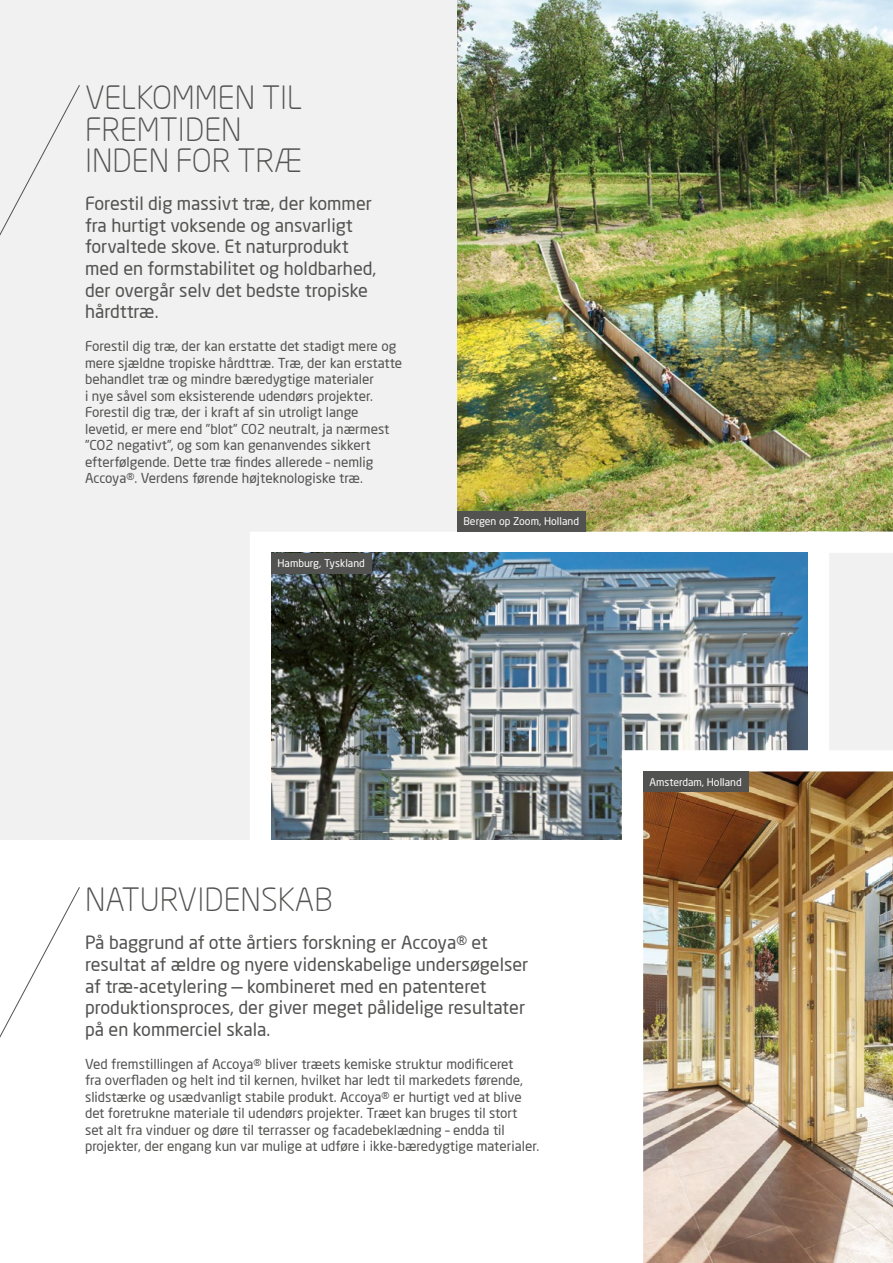
<style>
.page{position:relative;width:893px;height:1263px;background:#fff}
.page>*{position:absolute;margin:0;border:0;box-sizing:border-box;transform-origin:0 0}
.t1{font:300 31.5px/31.5px "Neo Sans Pro";color:#525251}
.introduction{font:18px/21.6px "Neo Sans Pro";color:#525251}
.body{font:13.5px/16.5px "Neo Sans Pro";color:#525251}
.annotation{font:10.5px "Neo Sans";color:#fff}
</style>
<div class="page">
<div style="left:0;top:0;width:893px;height:840px;background:#f2f1f1"></div>
<img style="left:457px;top:0;width:436px;height:532px">
<div style="left:250px;top:532px;width:579px;height:329px;background:#fff"></div>
<svg style="left:0;top:85px;width:80px;height:151px"></svg>
<svg style="left:0;top:887px;width:80px;height:151px"></svg>
<svg style="left:808px;top:531px;width:85px;height:208px"></svg>
<img style="left:271px;top:553px;width:537px;height:287px">
<img style="left:611px;top:739px;width:282px;height:524px">
<div style="left:271px;top:553px;width:100px;height:21px;background:#525251"></div>
<div style="left:457px;top:511px;width:128px;height:21px;background:#525251"></div>
<div style="left:643px;top:771px;width:105px;height:21px;background:#525251"></div>
<p class="t1" style="left:85px;top:81px;width:219px">VELKOMMEN TIL<br>FREMTIDEN</p>
<p class="t1" style="left:85px;top:144px;width:218px">INDEN FOR TRÆ</p>
<p class="introduction" style="left:85px;top:193px;width:293px">Forestil dig massivt træ, der kommer fra hurtigt voksende og ansvarligt forvaltede skove. Et naturprodukt med en formstabilitet og holdbarhed, der overgår selv det bedste tropiske hårdttræ.</p>
<p class="body" style="left:85px;top:338px;width:319px">Forestil dig træ, der kan erstatte det stadigt mere og mere sjældne tropiske hårdttræ. Træ, der kan erstatte behandlet træ og mindre bæredygtige materialer<br>i nye såvel som eksisterende udendørs projekter.<br>Forestil dig træ, der i kraft af sin utroligt lange levetid, er mere end ”blot” CO2 neutralt, ja nærmest ”CO2 negativt”, og som kan genanvendes sikkert efterfølgende. Dette træ findes allerede – nemlig Accoya®. Verdens førende højteknologiske træ.</p>
<p class="annotation" style="left:277px;top:557px;width:89px">Hamburg, Tyskland</p>
<p class="annotation" style="left:463px;top:515px;width:117px">Bergen op Zoom, Holland</p>
<p class="t1" style="left:85px;top:883px;width:249px">NATURVIDENSKAB</p>
<p class="introduction" style="left:85px;top:932px;width:445px">På baggrund af otte årtiers forskning er Accoya® et resultat af ældre og nyere videnskabelige undersøgelser af træ-acetylering — kombineret med en patenteret produktionsproces, der giver meget pålidelige resultater på en kommerciel skala.</p>
<p class="body" style="left:85px;top:1055px;width:456px">Ved fremstillingen af Accoya® bliver træets kemiske struktur modificeret<br>fra overfladen og helt ind til kernen, hvilket har ledt til markedets førende, slidstærke og usædvanligt stabile produkt. Accoya® er hurtigt ved at blive det foretrukne materiale til udendørs projekter. Træet kan bruges til stort<br>set alt fra vinduer og døre til terrasser og facadebeklædning – endda til projekter, der engang kun var mulige at udføre i ikke-bæredygtige materialer.</p>
<p class="annotation" style="left:649px;top:775px;width:94px">Amsterdam, Holland</p>
</div>
